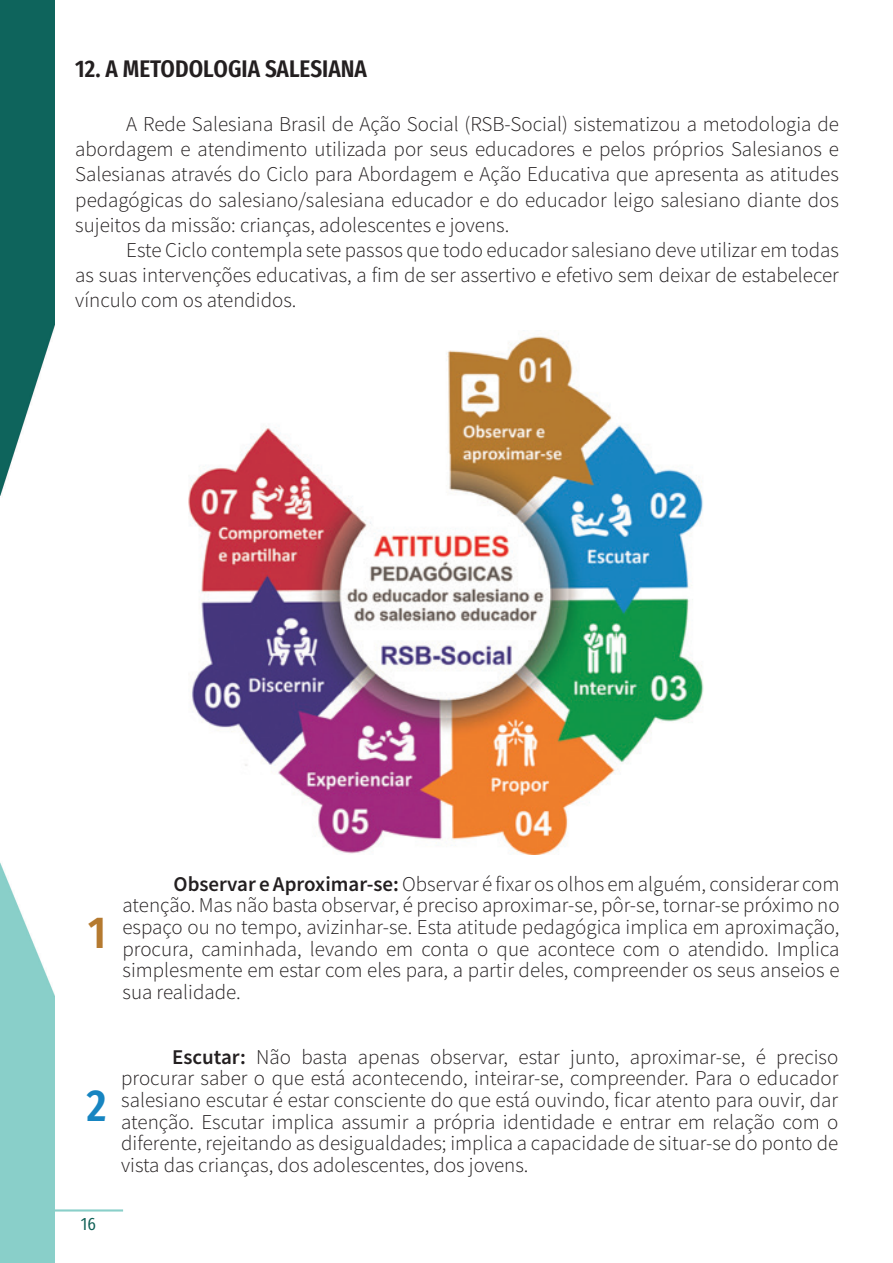
<style>
.page{position:relative;width:893px;height:1263px;background:#fff}
.page>*{position:absolute;margin:0;border:0;box-sizing:border-box;transform-origin:0 0}
.t1{font:600 44.85px "Fira Sans Condensed";color:#b57a30}
.t2{font:600 44.85px "Fira Sans Condensed";color:#1785c1}
.t3{font:600 24px "Fira Sans Condensed";color:#231f20}
.t4{font:300 21px/21.6px "Source Sans Pro";color:#231f20;text-align:justify}
.t5{font:18px "Fira Sans Condensed";color:#0f5f55}
.s1{font-weight:600}
</style>
<div class="page">
<img style="left:0;top:0;width:54px;height:1263px">
<hr style="left:54px;top:1209px;width:69px;height:2px;background:#89cfc9">
<img style="left:188px;top:334px;width:516px;height:520px">
<p class="t3" style="left:75px;top:47px;width:62px">12. A METODOLO</p>
<p class="t3" style="left:228px;top:47px;width:49px">GIA SALESIA</p>
<p class="t3" style="left:341px;top:47px;width:28px">NA</p>
<p class="t4" style="left:75px;top:111px;width:765px;line-height:25.2px;text-indent:51px">A Rede Salesiana Brasil de Ação Social (RSB-Social) sistematizou a metodologia de abordagem e atendimento utilizada por seus educadores e pelos próprios Salesianos e Salesianas através do Ciclo para Abordagem e Ação Educativa que apresenta as atitudes pedagógicas do salesiano/salesiana educador e do educador leigo salesiano diante dos sujeitos da missão: crianças, adolescentes e jovens.</p>
<p class="t4" style="left:75px;top:237px;width:765px;line-height:25.2px;text-indent:51px">Este Ciclo contempla sete passos que todo educador salesiano deve utilizar em todas as suas intervenções educativas, a fim de ser assertivo e efetivo sem deixar de estabelecer vínculo com os atendidos.</p>
<h1 class="t1" style="left:88px;top:891px;width:19px">1</h1>
<p class="t4" style="left:123px;top:873px;width:719px;text-indent:51px"><span class="s1">Observar e Aproximar-se:</span> Observar é fixar os olhos em alguém, considerar com atenção. Mas não basta observar, é preciso aproximar-se, pôr-se, tornar-se próximo no espaço ou no tempo, avizinhar-se. Esta atitude pedagógica implica em aproximação, procura, caminhada, levando em conta o que acontece com o atendido. Implica simplesmente em estar com eles para, a partir deles, compreender os seus anseios e sua realidade.</p>
<h1 class="t2" style="left:87px;top:1064px;width:21px">2</h1>
<p class="t4" style="left:121px;top:1046px;width:719px;text-indent:51px"><span class="s1">Escutar:</span> Não basta apenas observar, estar junto, aproximar-se, é preciso procurar saber o que está acontecendo, inteirar-se, compreender. Para o educador salesiano escutar é estar consciente do que está ouvindo, ficar atento para ouvir, dar atenção. Escutar implica assumir a própria identidade e entrar em relação com o diferente, rejeitando as desigualdades; implica a capacidade de situar-se do ponto de vista das crianças, dos adolescentes, dos jovens.</p>
<p class="t5" style="left:81px;top:1207px;width:17px">16</p>
</div>
